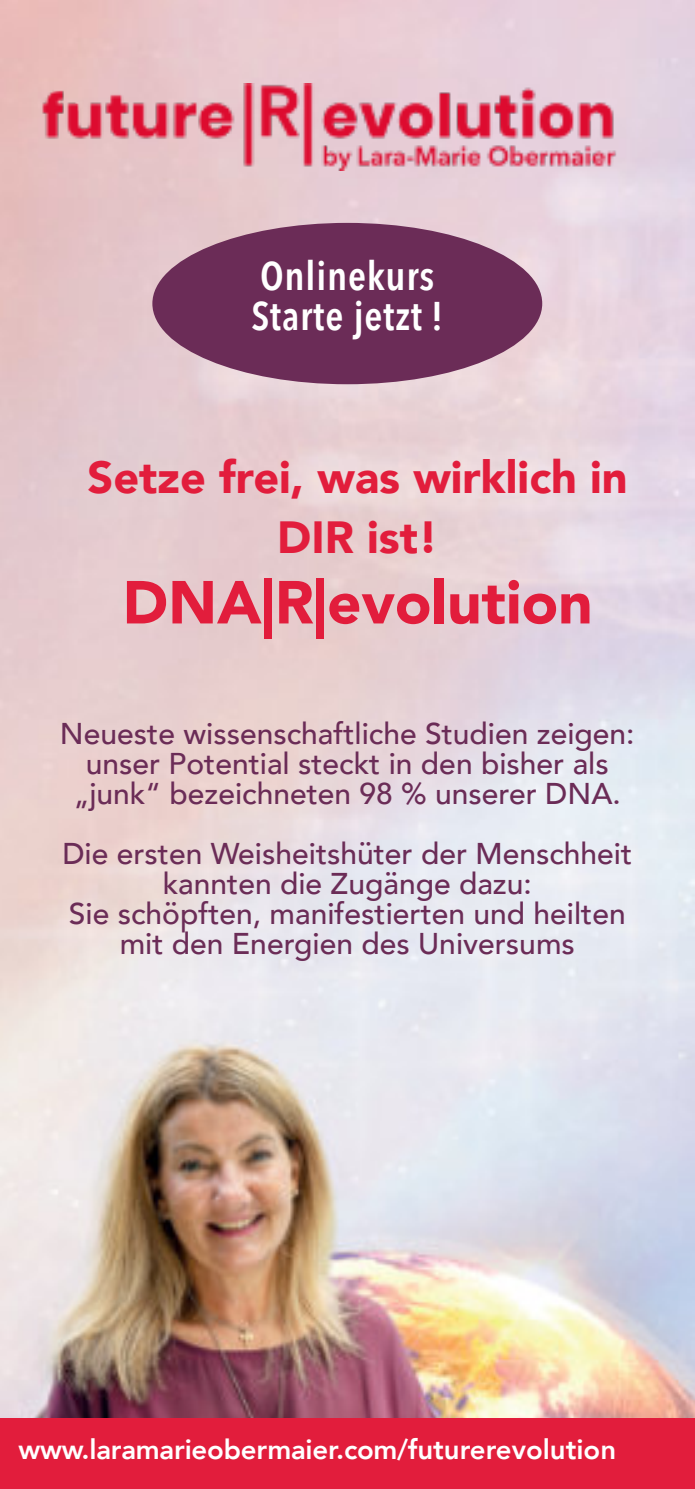
<style>
.page{position:relative;width:695px;height:1489px;background:#fff}
.page>*{position:absolute;margin:0;border:0;box-sizing:border-box;transform-origin:0 0}
.t1{font:900 60px "Avenir";color:#e21d3c}
.t2{font:900 45px/60px "Avenir";color:#e21d3c;text-align:center}
.t3{font:600 40px/40px "Avenir Next Condensed";letter-spacing:.02em;color:#fff}
.t4{font:500 30px/30px "Avenir";color:#6b2c57;text-align:center}
.t5{font:800 27.5px "Avenir";letter-spacing:-.01em;color:#fff}
</style>
<div class="page">
<img style="left:0;top:0;width:694px;height:1417px">
<img style="left:39px;top:83px;width:578px;height:87px">
<div style="left:0;top:1417px;width:694px;height:71px;background:#e21d3c"></div>
<div style="left:152px;top:223px;width:390px;height:161px;background:#6b2c57;border-radius:50%"></div>
<h3 class="t3" style="left:251px;top:257px;width:193px">Onlinekurs<br>Starte jetzt !</h3>
<h2 class="t2" style="left:88px;top:449px;width:542px">Setze frei, was wirklich in<br>DIR ist!</h2>
<h1 class="t1" style="left:123px;top:563px;width:471px">DNA|R|evolution</h1>
<p class="t4" style="left:60px;top:719px;width:576px">Neueste wissenschaftliche Studien zeigen: unser Potential steckt in den bisher als „junk“ bezeichneten 98 % unserer DNA.</p>
<p class="t4" style="left:62px;top:839px;width:571px">Die ersten Weisheitshüter der Menschheit kannten die Zugänge dazu:<br>Sie schöpften, manifestierten und heilten mit den Energien des Universums</p>
<p class="t5" style="left:18px;top:1431px;width:599px">www.laramarieobermaier.com/futurerevolution</p>
</div>
